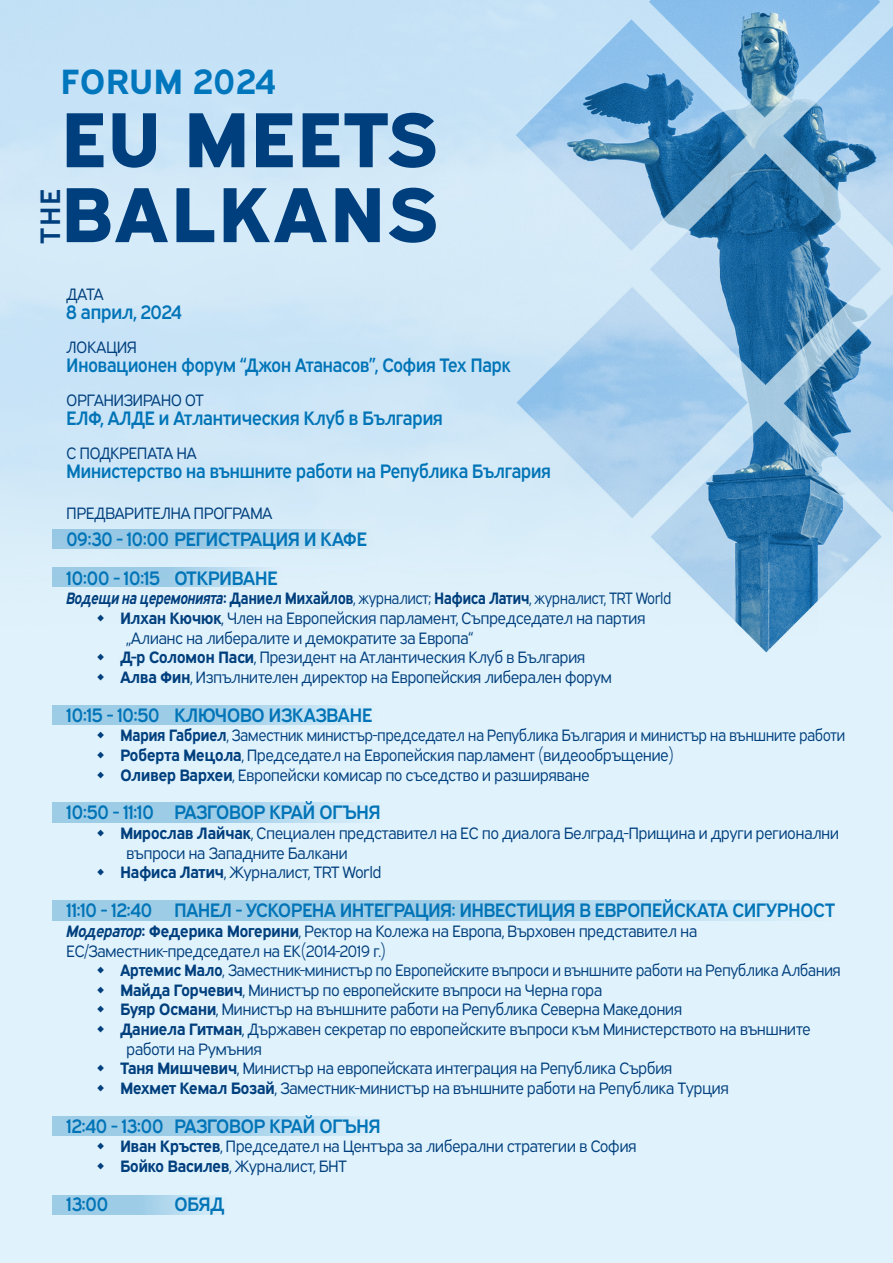
<style>
.page{position:relative;width:893px;height:1263px;background:#fff}
.page>*{position:absolute;margin:0;border:0;box-sizing:border-box;transform-origin:0 0}
.t1{font:78px/74.8px "Expressway Xb";letter-spacing:.02em;color:#003f7d}
.t2{font:700 35.1px "Expressway Rg";color:#0076bd}
.t3{font:28.2px "Expressway Sb";color:#003f7d}
.t4{font:19.5px "Expressway Sb";letter-spacing:-.04em;color:#0074b7;scale:.96 1}
.t5{font:19.5px "Expressway Sb";letter-spacing:-.04em;color:#0074b7;scale:.92 1}
.t6{font:19.5px/38.8px "Expressway Sb";letter-spacing:-.04em;color:#0074b7;scale:.94 1}
.t7{font:16.5px/19.8px "Expressway Bk";letter-spacing:-.04em;color:#003f7d;scale:.96 1}
.t8{font:16.5px/19.6px "Expressway Bk";letter-spacing:-.04em;color:#003f7d;scale:.91 1}
.t9{font:16.5px "Expressway Bk";letter-spacing:-.04em;color:#003f7d;scale:.93 1}
.t10{font:16.5px "Expressway Bk";letter-spacing:-.04em;color:#003f7d;scale:.88 1}
.s1{font-family:"Expressway Rg";font-weight:700;font-style:italic}
.s2{font-family:"Expressway Rg";font-weight:700}
</style>
<div class="page">
<img style="left:0;top:0;width:893px;height:1263px">
<svg style="left:52px;top:530px;width:320px;height:19px;background:#a7d1e9"></svg>
<svg style="left:52px;top:568px;width:228px;height:19px;background:#aad3ea"></svg>
<svg style="left:52px;top:705px;width:324px;height:19px;background:#add5ec"></svg>
<svg style="left:52px;top:803px;width:329px;height:19px;background:#add5ec"></svg>
<svg style="left:52px;top:1116px;width:329px;height:20px;background:#add5ec"></svg>
<svg style="left:52px;top:1195px;width:174px;height:19px;background:#add5eb"></svg>
<svg style="left:52px;top:901px;width:783px;height:19px;background:#add5ec"></svg>
<svg style="left:98px;top:614px;width:6px;height:7px"></svg>
<svg style="left:98px;top:654px;width:6px;height:7px"></svg>
<svg style="left:98px;top:673px;width:6px;height:7px"></svg>
<svg style="left:98px;top:732px;width:6px;height:7px"></svg>
<svg style="left:98px;top:751px;width:6px;height:7px"></svg>
<svg style="left:98px;top:771px;width:6px;height:7px"></svg>
<svg style="left:98px;top:829px;width:6px;height:7px"></svg>
<svg style="left:98px;top:869px;width:6px;height:6px"></svg>
<svg style="left:98px;top:967px;width:6px;height:6px"></svg>
<svg style="left:98px;top:986px;width:6px;height:7px"></svg>
<svg style="left:98px;top:1006px;width:6px;height:7px"></svg>
<svg style="left:98px;top:1025px;width:6px;height:7px"></svg>
<svg style="left:98px;top:1065px;width:6px;height:7px"></svg>
<svg style="left:98px;top:1084px;width:6px;height:7px"></svg>
<svg style="left:98px;top:1143px;width:6px;height:7px"></svg>
<svg style="left:98px;top:1162px;width:6px;height:7px"></svg>
<h2 class="t2" style="left:60px;top:54px;width:217px">FORUM 2024</h2>
<h1 class="t1" style="left:60px;top:93px;width:379px">EU MEETS<br>BALKANS</h1>
<h3 class="t3" style="left:28px;top:244px;width:57px;rotate:-90deg">THE</h3>
<p class="t7" style="left:66px;top:282px;width:41px">ДАТА</p>
<p class="t4" style="left:66px;top:297px;width:122px">8 април, 2024</p>
<p class="t7" style="left:66px;top:335px;width:75px">ЛОКАЦИЯ</p>
<p class="t5" style="left:66px;top:350px;width:485px">Иновационен форум “Джон Атанасов”, София Тех Парк</p>
<p class="t7" style="left:66px;top:388px;width:145px">ОРГАНИЗИРАНО ОТ</p>
<p class="t6" style="left:66px;top:397px;width:402px">ЕЛФ, АЛДЕ и Атлантическия Клуб в България</p>
<p class="t7" style="left:66px;top:442px;width:138px">С ПОДКРЕПАТА НА</p>
<p class="t5" style="left:66px;top:456px;width:528px">Министерство на външните работи на Република България</p>
<p class="t7" style="left:66px;top:502px;width:216px">ПРЕДВАРИТЕЛНА ПРОГРАМА</p>
<p class="t6" style="left:66px;top:517px;width:322px">09:30 - 10:00 РЕГИСТРАЦИЯ И КАФЕ<br>10:00 - 10:15 ОТКРИВАНЕ</p>
<p class="t10" style="left:66px;top:586px;width:689px"><span class="s1">Водещи на церемонията</span><span class="s2">: Даниел Михайлов</span>, журналист; <span class="s2">Нафиса Латич</span>, журналист, TRT World</p>
<p class="t7" style="left:120px;top:606px;width:549px"><span class="s2">Илхан Кючюк</span>, Член на Европейския парламент, Съпредседател на партия</p>
<p class="t7" style="left:126px;top:626px;width:363px">„Алианс на либералите и демократите за Европа“</p>
<p class="t7" style="left:120px;top:646px;width:486px"><span class="s2">Д-р Соломон Паси</span>, Президент на Атлантическия Клуб в България</p>
<p class="t7" style="left:120px;top:665px;width:514px"><span class="s2">Алва Фин</span>, Изпълнителен директор на Европейския либерален форум</p>
<p class="t4" style="left:66px;top:699px;width:321px">10:15 - 10:50 КЛЮЧОВО ИЗКАЗВАНЕ</p>
<p class="t8" style="left:120px;top:724px;width:799px"><span class="s2">Мария Габриел</span>, Заместник министър-председател на Република България и министър на външните работи<br><span class="s2">Роберта Мецола</span>, Председател на Европейския парламент (видеообръщение)<br><span class="s2">Оливер Вархеи</span>, Европейски комисар по съседство и разширяване</p>
<p class="t4" style="left:66px;top:797px;width:329px">10:50 - 11:10 РАЗГОВОР КРАЙ ОГЪНЯ</p>
<p class="t7" style="left:120px;top:822px;width:751px"><span class="s2">Мирослав Лайчак</span>, Специален представител на ЕС по диалога Белград-Прищина и други регионални</p>
<p class="t7" style="left:126px;top:841px;width:232px">въпроси на Западните Балкани</p>
<p class="t7" style="left:120px;top:861px;width:274px"><span class="s2">Нафиса Латич</span>, Журналист, TRT World</p>
<p class="t4" style="left:66px;top:895px;width:803px">11:10 - 12:40 ПАНЕЛ - УСКОРЕНА ИНТЕГРАЦИЯ: ИНВЕСТИЦИЯ В ЕВРОПЕЙСКАТА СИГУРНОСТ</p>
<p class="t7" style="left:66px;top:919px;width:659px"><span class="s1">Модератор</span><span class="s2">: Федерика Могерини</span>, Ректор на Колежа на Европа, Върховен представител на<br>ЕС/Заместник-председател на ЕК(2014-2019 г.)</p>
<p class="t9" style="left:120px;top:957px;width:777px"><span class="s2">Артемис Мало</span>, Заместник-министър по Европейските въпроси и външните работи на Република Албания</p>
<p class="t7" style="left:120px;top:978px;width:504px"><span class="s2">Майда Горчевич</span>, Министър по европейските въпроси на Черна гора</p>
<p class="t7" style="left:120px;top:998px;width:587px"><span class="s2">Буяр Османи</span>, Министър на външните работи на Република Северна Македония</p>
<p class="t7" style="left:120px;top:1017px;width:721px"><span class="s2">Даниела Гитман</span>, Държавен секретар по европейските въпроси към Министерството на външните</p>
<p class="t7" style="left:126px;top:1037px;width:143px">работи на Румъния</p>
<p class="t7" style="left:120px;top:1057px;width:577px"><span class="s2">Таня Мишчевич</span>, Министър на европейската интеграция на Република Сърбия</p>
<p class="t7" style="left:120px;top:1076px;width:636px"><span class="s2">Мехмет Кемал Бозай</span>, Заместник-министър на външните работи на Република Турция</p>
<p class="t4" style="left:66px;top:1111px;width:329px">12:40 - 13:00 РАЗГОВОР КРАЙ ОГЪНЯ</p>
<p class="t7" style="left:120px;top:1135px;width:540px"><span class="s2">Иван Кръстев</span>, Председател на Центъра за либерални стратегии в София<br><span class="s2">Бойко Василев</span>, Журналист, БНТ</p>
<p class="t4" style="left:66px;top:1189px;width:46px">13:00</p>
<p class="t4" style="left:174px;top:1189px;width:54px">ОБЯД</p>
</div>
